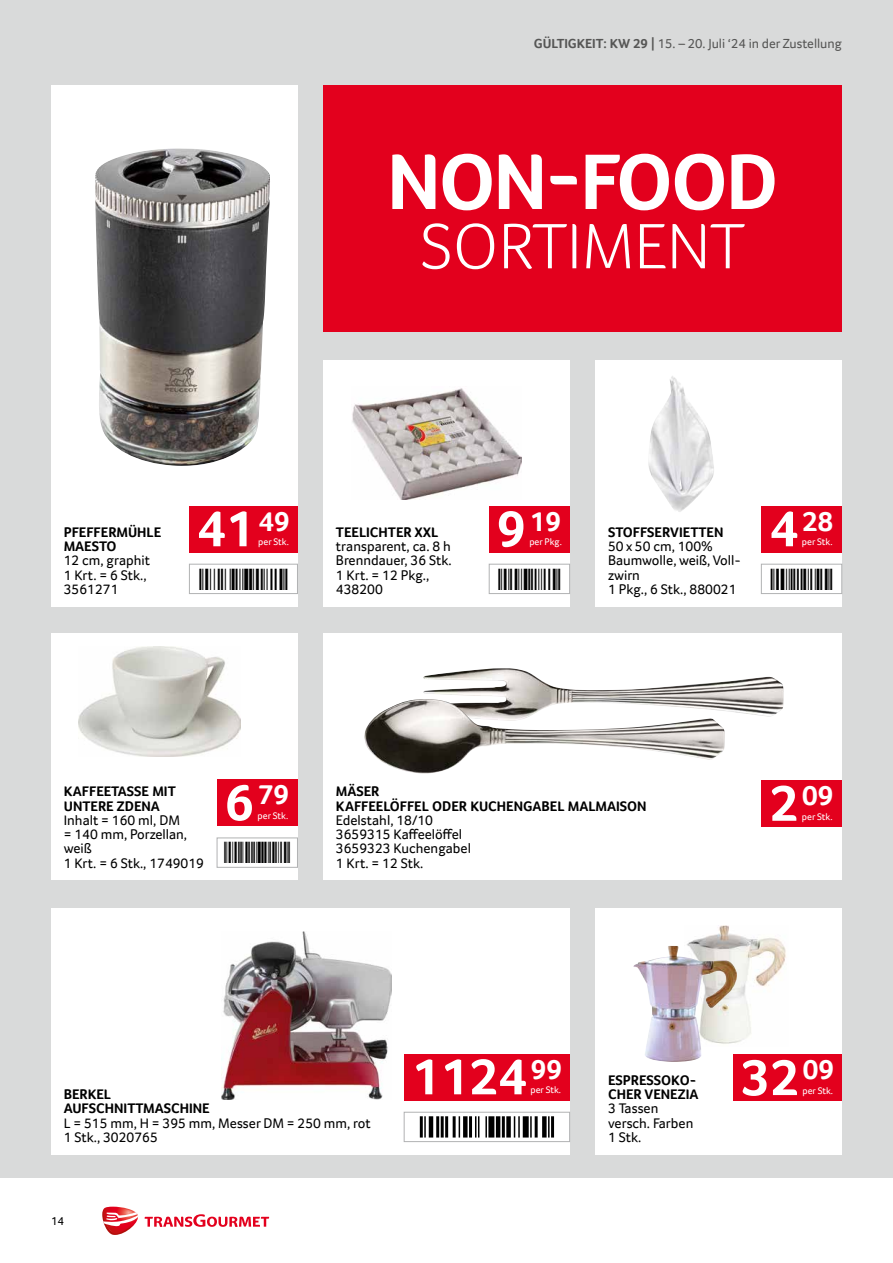
<style>
.page{position:relative;width:893px;height:1263px;background:#fff}
.page>*{position:absolute;margin:0;border:0;box-sizing:border-box;transform-origin:0 0}
.t1{font:700 81px "Transgourmet";letter-spacing:-.025em;color:#fff}
.t2{font:300 66px "Transgourmet";color:#fff}
.t3{font:700 52.5px "Transgourmet";color:#fff}
.t4{font:700 28.5px "Transgourmet";color:#fff}
.t5{font:14.25px/14.2px "Transgourmet";color:#000}
.t6{font:700 14.25px/14.2px "Transgourmet";color:#000}
.t7{font:13.5px "Transgourmet";color:#565655}
.t8{font:12px "Transgourmet";color:#000}
.t9{font:9.75px "Transgourmet";color:#fff}
.s1{font-weight:700}
.s2{font-size:52.5px}
</style>
<div class="page">
<svg style="left:102px;top:1206px;width:167px;height:29px"></svg>
<div style="left:0;top:0;width:893px;height:1178px;background:#d9dada"></div>
<div style="left:51px;top:85px;width:247px;height:521px;background:#fff"></div>
<div style="left:323px;top:360px;width:247px;height:246px;background:#fff"></div>
<div style="left:595px;top:360px;width:247px;height:246px;background:#fff"></div>
<div style="left:51px;top:634px;width:247px;height:246px;background:#fff"></div>
<div style="left:323px;top:634px;width:519px;height:246px;background:#fff"></div>
<div style="left:51px;top:908px;width:519px;height:246px;background:#fff"></div>
<div style="left:595px;top:908px;width:247px;height:246px;background:#fff"></div>
<div style="left:323px;top:86px;width:519px;height:246px;background:#e3001d"></div>
<img style="left:95px;top:148px;width:175px;height:318px">
<div style="left:189px;top:506px;width:109px;height:46px;background:#e3001d"></div>
<div style="left:189px;top:564px;width:109px;height:30px;border:1px solid #b1b2b3"></div>
<img style="left:352px;top:388px;width:169px;height:112px">
<div style="left:489px;top:506px;width:81px;height:46px;background:#e3001d"></div>
<div style="left:489px;top:564px;width:81px;height:30px;border:1px solid #b1b2b3"></div>
<img style="left:648px;top:376px;width:66px;height:136px">
<div style="left:761px;top:506px;width:81px;height:46px;background:#e3001d"></div>
<div style="left:761px;top:564px;width:81px;height:30px;border:1px solid #b1b2b3"></div>
<img style="left:79px;top:646px;width:162px;height:110px">
<div style="left:217px;top:779px;width:81px;height:47px;background:#e3001d"></div>
<div style="left:217px;top:838px;width:81px;height:29px;border:1px solid #b1b2b3"></div>
<img style="left:423px;top:668px;width:360px;height:49px">
<img style="left:364px;top:699px;width:361px;height:74px">
<div style="left:761px;top:780px;width:81px;height:47px;background:#e3001d"></div>
<img style="left:221px;top:932px;width:171px;height:168px">
<div style="left:404px;top:1054px;width:166px;height:46px;background:#e3001d"></div>
<div style="left:404px;top:1112px;width:166px;height:30px;border:1px solid #b1b2b3"></div>
<img style="left:687px;top:925px;width:99px;height:118px">
<img style="left:633px;top:946px;width:104px;height:116px">
<div style="left:733px;top:1054px;width:109px;height:47px;background:#e3001d"></div>
<p class="t7" style="left:534px;top:36px;width:310px"><span class="s1">GÜLTIGKEIT: KW 29 |</span> 15. – 20. Juli ‘24 in der Zustellung</p>
<h1 class="t1" style="left:387px;top:134px;width:392px">NON-FOOD</h1>
<h2 class="t2" style="left:420px;top:208px;width:326px">SORTIMENT</h2>
<p class="t6" style="left:64px;top:525px;width:99px">PFEFFERMÜHLE<br>MAESTO</p>
<p class="t5" style="left:64px;top:553px;width:88px">12 cm, graphit<br>1 Krt. = 6 Stk.,<br>3561271</p>
<h3 class="t3" style="left:197px;top:498px;width:94px">41<sup>49</sup></h3>
<p class="t9" style="left:258px;top:536px;width:32px">per Stk.</p>
<p class="t6" style="left:336px;top:525px;width:104px">TEELICHTER XXL</p>
<p class="t5" style="left:336px;top:539px;width:117px">transparent, ca. 8 h<br>Brenndauer, 36 Stk.<br>1 Krt. = 12 Pkg.,<br>438200</p>
<h3 class="t4" style="left:497px;top:504px;width:66px"><span class="s2">9</span>19</h3>
<p class="t9" style="left:529px;top:536px;width:34px">per Pkg.</p>
<p class="t6" style="left:608px;top:525px;width:117px">STOFFSERVIETTEN</p>
<p class="t5" style="left:608px;top:539px;width:134px">50 x 50 cm, 100%<br>Baumwolle, weiß, Voll&shy;zwirn<br>1 Pkg., 6 Stk., 880021</p>
<h3 class="t4" style="left:769px;top:504px;width:66px"><span class="s2">4</span>28</h3>
<p class="t9" style="left:802px;top:536px;width:32px">per Stk.</p>
<p class="t6" style="left:64px;top:784px;width:114px">KAFFEETASSE MIT<br>UNTERE ZDENA</p>
<p class="t5" style="left:64px;top:813px;width:142px">Inhalt = 160 ml, DM<br>= 140 mm, Porzellan, weiß<br>1 Krt. = 6 Stk., 1749019</p>
<h3 class="t4" style="left:225px;top:778px;width:66px"><span class="s2">6</span>79</h3>
<p class="t9" style="left:258px;top:810px;width:32px">per Stk.</p>
<p class="t6" style="left:336px;top:784px;width:312px">MÄSER<br>KAFFEELÖFFEL ODER KUCHENGABEL MALMAISON</p>
<p class="t5" style="left:336px;top:813px;width:137px">Edelstahl, 18/10<br>3659315 Kaffeelöffel<br>3659323 Kuchengabel<br>1 Krt. = 12 Stk.</p>
<h3 class="t4" style="left:769px;top:779px;width:66px"><span class="s2">2</span>09</h3>
<p class="t9" style="left:802px;top:811px;width:32px">per Stk.</p>
<p class="t6" style="left:64px;top:1087px;width:147px">BERKEL<br>AUFSCHNITTMASCHINE</p>
<p class="t5" style="left:64px;top:1115px;width:309px">L = 515 mm, H = 395 mm, Messer DM = 250 mm, rot<br>1 Stk., 3020765</p>
<p class="t8" style="left:51px;top:1214px;width:15px">14</p>
<h3 class="t3" style="left:412px;top:1046px;width:152px">1124<sup>99</sup></h3>
<p class="t9" style="left:530px;top:1084px;width:32px">per Stk.</p>
<p class="t6" style="left:608px;top:1073px;width:92px">ESPRESSOKO-<br>CHER VENEZIA</p>
<p class="t5" style="left:608px;top:1101px;width:87px">3 Tassen versch. Farben<br>1 Stk.</p>
<h3 class="t3" style="left:741px;top:1046px;width:94px">32<sup>09</sup></h3>
<p class="t9" style="left:802px;top:1085px;width:32px">per Stk.</p>
</div>
